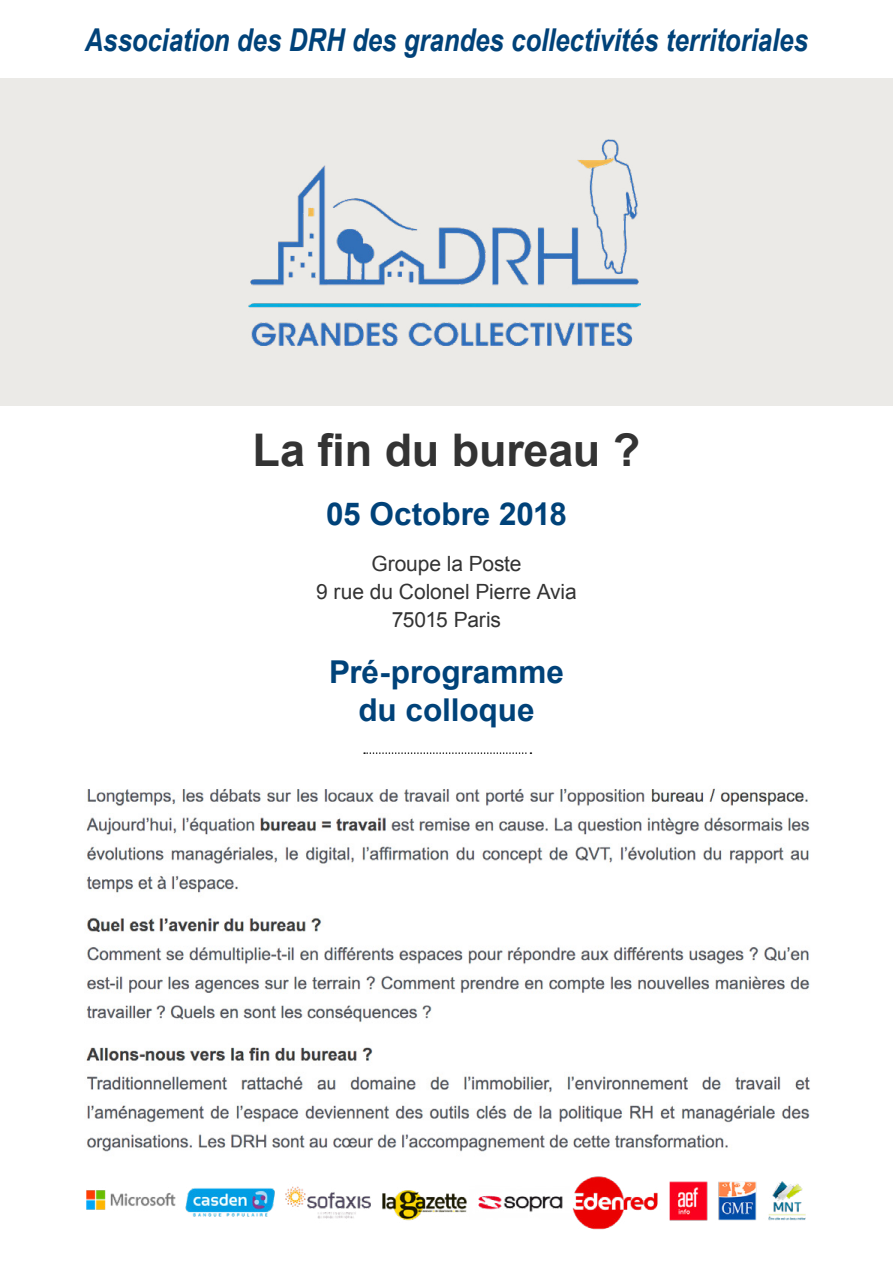
<style>
.page{position:relative;width:893px;height:1263px;background:#fff}
.page>*{position:absolute;margin:0;border:0;box-sizing:border-box;transform-origin:0 0}
.t1{font:700 45px "Arial";letter-spacing:-.005em;color:#333}
.t2{font:italic 700 31.5px "Arial Narrow";color:#004279}
.t3{font:700 31.5px/37.8px "Arial";color:#004279;text-align:center}
.t4{font:21px/28.2px "Arial";letter-spacing:-.005em;color:#333;text-align:center}
</style>
<div class="page">
<div style="left:0;top:79px;width:893px;height:327px;background:#ebeae7"></div>
<img style="left:249px;top:139px;width:391px;height:207px">
<img style="left:87px;top:1176px;width:719px;height:54px">
<img style="left:84px;top:788px;width:726px;height:364px">
<svg style="left:364px;top:752px;width:167px;height:2px"></svg>
<p class="t2" style="left:85px;top:17px;width:725px">Association des DRH des grandes collectivités territoriales</p>
<h1 class="t1" style="left:253px;top:421px;width:389px">La fin du bureau ?</h1>
<p class="t3" style="left:326px;top:496px;width:242px">05 Octobre 2018</p>
<p class="t4" style="left:316px;top:550px;width:262px">Groupe la Poste<br>9 rue du Colonel Pierre Avia<br>75015 Paris</p>
<p class="t3" style="left:329px;top:654px;width:236px">Pré-programme du colloque</p>
</div>
